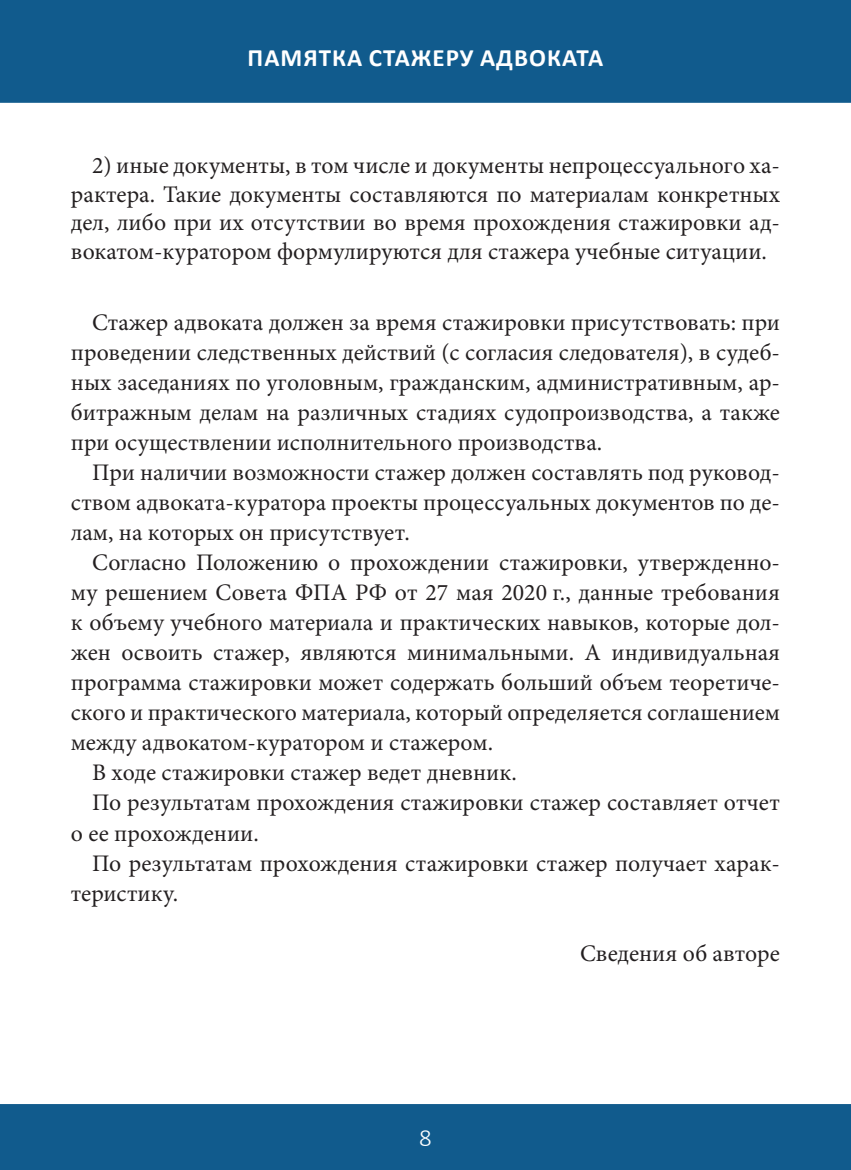
<style>
.page{position:relative;width:851px;height:1170px;background:#fff}
.page>*{position:absolute;margin:0;border:0;box-sizing:border-box;transform-origin:0 0}
.t1{font:700 25px "Calibri";letter-spacing:.04em;color:#fff}
.t2{font:300 25px "Calibri";color:#fff}
.text{font:23.75px/30px "Minion Pro";color:#231f20;text-align:justify}
</style>
<div class="page">
<div style="left:0;top:0;width:850px;height:103px;background:#115b8d;border:2px solid #115b8d"></div>
<div style="left:0;top:1103px;width:850px;height:66px;background:#115b8d;border:2px solid #115b8d"></div>
<p class="t1" style="left:247px;top:40px;width:357px">ПАМЯТКА СТАЖЕРУ АДВОКАТА</p>
<p class="text" style="left:71px;top:151px;width:710px;line-height:28.5px;text-indent:21px">2) иные документы, в том числе и документы непроцессуального ха&shy;рактера. Такие документы составляются по материалам конкретных дел, либо при их отсутствии во время прохождения стажировки ад&shy;вокатом-куратором формулируются для стажера учебные ситуации.</p>
<p class="text" style="left:71px;top:308px;width:710px;text-indent:21px">Стажер адвоката должен за время стажировки присутствовать: при проведении следственных действий (с согласия следователя), в судеб&shy;ных заседаниях по уголовным, гражданским, административным, ар&shy;битражным делам на различных стадиях судопроизводства, а также при осуществлении исполнительного производства.</p>
<p class="text" style="left:71px;top:458px;width:710px;text-indent:21px">При наличии возможности стажер должен составлять под руковод&shy;ством адвоката-куратора проекты процессуальных документов по де&shy;лам, на которых он присутствует.</p>
<p class="text" style="left:71px;top:548px;width:710px;text-indent:21px">Согласно Положению о прохождении стажировки, утвержденно&shy;му решением Совета ФПА РФ от 27 мая 2020 г., данные требования к объему учебного материала и практических навыков, которые дол&shy;жен освоить стажер, являются минимальными. А индивидуальная программа стажировки может содержать больший объем теоретиче&shy;ского и практического материала, который определяется соглашением между адвокатом-куратором и стажером.</p>
<p class="text" style="left:92px;top:758px;width:426px">В ходе стажировки стажер ведет дневник.</p>
<p class="text" style="left:71px;top:788px;width:710px;text-indent:21px">По результатам прохождения стажировки стажер составляет отчет о ее прохождении.</p>
<p class="text" style="left:71px;top:848px;width:710px;text-indent:21px">По результатам прохождения стажировки стажер получает харак&shy;теристику.</p>
<p class="text" style="left:580px;top:938px;width:201px">Сведения об авторе</p>
<p class="t2" style="left:419px;top:1122px;width:14px">8</p>
</div>
